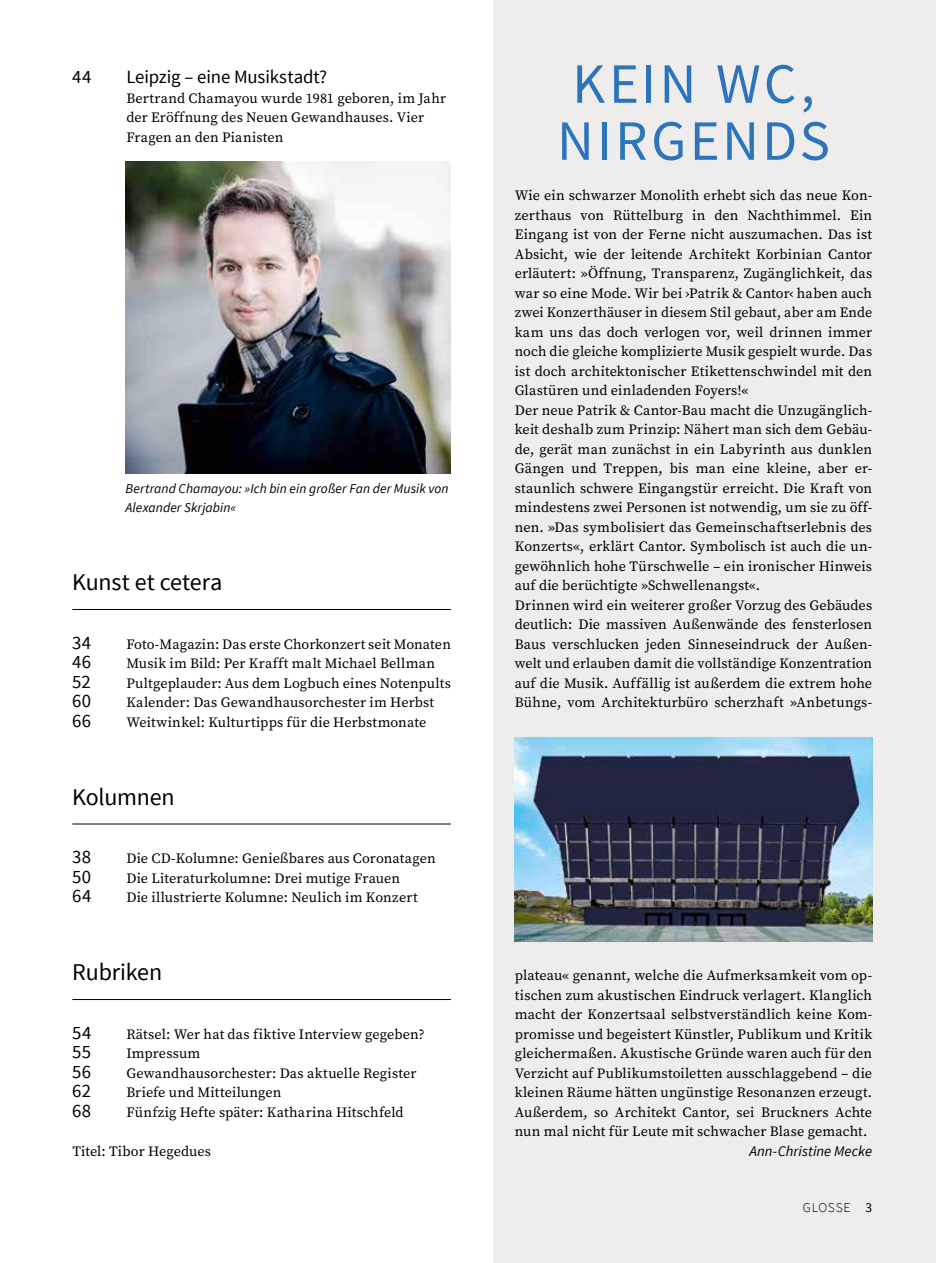
<style>
.page{position:relative;width:936px;height:1263px;background:#fff}
.page>*{position:absolute;margin:0;border:0;box-sizing:border-box;transform-origin:0 0}
.t1{font:57px/57px "Source Sans Pro";letter-spacing:.055em;color:#2c74bb}
.t2{font:24px "Source Sans Pro";letter-spacing:-.01em;color:#000}
.t3{font:18.75px "Source Sans Pro";color:#000}
.t4{font:italic 14.7px "Source Sans Pro";letter-spacing:.005em;color:#000}
.t5{font:14.25px/19.5px "Source Serif Pro";letter-spacing:.005em;color:#000}
.t6{font:italic 13.5px/19.5px "Source Sans Pro";letter-spacing:.005em;color:#000}
.t7{font:300 13.5px "Source Sans Pro";letter-spacing:.05em;color:#000}
.s1{font-weight:400}
</style>
<div class="page">
<div style="left:493px;top:0;width:442px;height:1263px;background:#efecec"></div>
<img style="left:514px;top:737px;width:358px;height:204px">
<img style="left:125px;top:161px;width:326px;height:312px">
<hr style="left:72px;top:609px;width:379px;height:1px;background:#000">
<hr style="left:72px;top:824px;width:379px;height:1px;background:#000">
<hr style="left:72px;top:999px;width:379px;height:1px;background:#000">
<h3 class="t3" style="left:72px;top:65px;width:21px">44</h3>
<h3 class="t3" style="left:126px;top:65px;width:202px">Leipzig – eine Musikstadt?</h3>
<p class="t5" style="left:126px;top:88px;width:321px">Bertrand Chamayou wurde 1981 geboren, im Jahr der Eröffnung des Neuen Gewandhauses. Vier<br>Fragen an den Pianisten</p>
<p class="t6" style="left:125px;top:479px;width:324px">Bertrand Chamayou: »Ich bin ein großer Fan der Musik von<br>Alexander Skrjabin«</p>
<h2 class="t2" style="left:72px;top:567px;width:151px">Kunst et cetera</h2>
<h3 class="t3" style="left:72px;top:631px;width:20px">34</h3>
<p class="t5" style="left:126px;top:634px;width:326px">Foto-Magazin: Das erste Chorkonzert seit Monaten</p>
<h3 class="t3" style="left:72px;top:650px;width:20px">46</h3>
<p class="t5" style="left:126px;top:654px;width:310px">Musik im Bild: Per Krafft malt Michael Bellman</p>
<h3 class="t3" style="left:72px;top:670px;width:20px">52</h3>
<p class="t5" style="left:126px;top:673px;width:326px">Pultgeplauder: Aus dem Logbuch eines Notenpults</p>
<h3 class="t3" style="left:72px;top:689px;width:20px">60</h3>
<p class="t5" style="left:126px;top:693px;width:309px">Kalender: Das Gewandhausorchester im Herbst</p>
<h3 class="t3" style="left:72px;top:709px;width:20px">66</h3>
<p class="t5" style="left:126px;top:712px;width:301px">Weitwinkel: Kulturtipps für die Herbstmonate</p>
<h2 class="t2" style="left:72px;top:782px;width:104px">Kolumnen</h2>
<h3 class="t3" style="left:72px;top:845px;width:20px">38</h3>
<p class="t5" style="left:126px;top:849px;width:311px">Die CD-Kolumne: Genießbares aus Coronatagen</p>
<h3 class="t3" style="left:72px;top:865px;width:20px">50</h3>
<p class="t5" style="left:126px;top:868px;width:275px">Die Literaturkolumne: Drei mutige Frauen</p>
<h3 class="t3" style="left:72px;top:884px;width:21px">64</h3>
<p class="t5" style="left:126px;top:888px;width:293px">Die illustrierte Kolumne: Neulich im Konzert</p>
<h2 class="t2" style="left:72px;top:957px;width:91px">Rubriken</h2>
<h3 class="t3" style="left:72px;top:1021px;width:20px">54</h3>
<p class="t5" style="left:126px;top:1024px;width:300px">Rätsel: Wer hat das fiktive Interview gegeben?</p>
<h3 class="t3" style="left:72px;top:1040px;width:20px">55</h3>
<p class="t5" style="left:126px;top:1044px;width:76px">Impressum</p>
<h3 class="t3" style="left:72px;top:1060px;width:20px">56</h3>
<p class="t5" style="left:126px;top:1063px;width:292px">Gewandhausorchester: Das aktuelle Register</p>
<h3 class="t3" style="left:72px;top:1079px;width:20px">62</h3>
<p class="t5" style="left:126px;top:1083px;width:157px">Briefe und Mitteilungen</p>
<h3 class="t3" style="left:72px;top:1099px;width:20px">68</h3>
<p class="t5" style="left:126px;top:1102px;width:279px">Fünfzig Hefte später: Katharina Hitschfeld</p>
<p class="t5" style="left:72px;top:1141px;width:140px">Titel: Tibor Hegedues</p>
<h1 class="t1" style="left:557px;top:56px;width:274px">KEIN WC,<br>NIRGENDS</h1>
<p class="t5" style="left:514px;top:186px;width:359px">Wie ein schwarzer Monolith erhebt sich das neue Kon&shy;zerthaus von Rüttelburg in den Nachthimmel. Ein Eingang ist von der Ferne nicht auszumachen. Das ist Absicht, wie der leitende Architekt Korbinian Cantor erläutert: »Öffnung, Transparenz, Zugänglichkeit, das war so eine Mode. Wir bei ›Patrik &amp; Cantor‹ haben auch zwei Konzerthäuser in diesem Stil gebaut, aber am Ende kam uns das doch verlogen vor, weil drinnen immer noch die gleiche komplizierte Musik gespielt wurde. Das ist doch architektonischer Etikettenschwindel mit den Glastüren und einladenden Foyers!«<br>Der neue Patrik &amp; Cantor-Bau macht die Unzugänglich&shy;keit deshalb zum Prinzip: Nähert man sich dem Gebäu&shy;de, gerät man zunächst in ein Labyrinth aus dunklen Gängen und Treppen, bis man eine kleine, aber er&shy;staunlich schwere Eingangstür erreicht. Die Kraft von mindestens zwei Personen ist notwendig, um sie zu öff&shy;nen. »Das symbolisiert das Gemeinschaftserlebnis des Konzerts«, erklärt Cantor. Symbolisch ist auch die un&shy;gewöhnlich hohe Türschwelle – ein ironischer Hinweis auf die berüchtigte »Schwellenangst«.<br>Drinnen wird ein weiterer großer Vorzug des Gebäudes deutlich: Die massiven Außenwände des fensterlosen Baus verschlucken jeden Sinneseindruck der Außen&shy;welt und erlauben damit die vollständige Konzentration auf die Musik. Auffällig ist außerdem die extrem hohe Bühne, vom Architekturbüro scherzhaft »Anbetungs-</p>
<p class="t5" style="left:514px;top:966px;width:359px;text-align:justify">plateau« genannt, welche die Aufmerksamkeit vom op&shy;tischen zum akustischen Eindruck verlagert. Klanglich macht der Konzertsaal selbstverständlich keine Kom&shy;promisse und begeistert Künstler, Publikum und Kritik gleichermaßen. Akustische Gründe waren auch für den Verzicht auf Publikumstoiletten ausschlaggebend – die kleinen Räume hätten ungünstige Resonanzen erzeugt.<br>Außerdem, so Architekt Cantor, sei Bruckners Achte nun mal nicht für Leute mit schwacher Blase gemacht.</p>
<p class="t4" style="left:749px;top:1142px;width:124px">Ann-Christine Mecke</p>
<p class="t7" style="left:802px;top:1199px;width:71px">GLOSSE <span class="s1">3</span></p>
</div>
